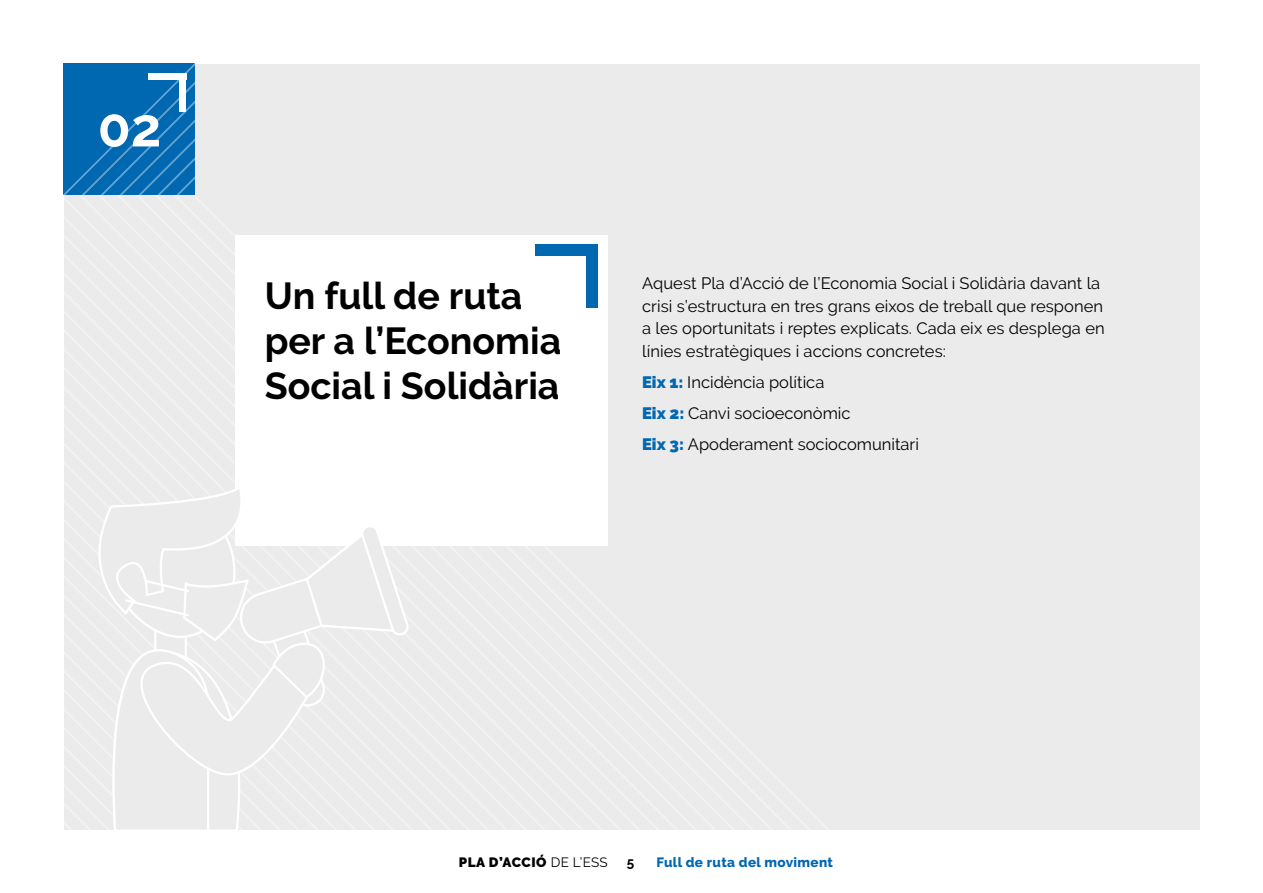
<style>
.page{position:relative;width:1263px;height:893px;background:#fff}
.page>*{position:absolute;margin:0;border:0;box-sizing:border-box;transform-origin:0 0}
.ladillo{font:700 54px "Raleway";color:#fff}
.Paragraph_Style_1{font:700 37.5px/45px "Raleway";color:#000}
.present{font:16.5px/22.5px "Raleway";letter-spacing:.005em;color:#000}
.t1{font:800 13.5px "Raleway";letter-spacing:.025em;color:#0067b1}
.t2{font:900 13.5px "Raleway";letter-spacing:.04em;color:#000}
.t3{font:700 13.5px "Raleway";color:#000}
.s1{font-weight:900;color:#0067b1}
.s2{font-weight:400}
</style>
<div class="page">
<div style="left:64px;top:64px;width:1135px;height:765px;background:#ebebeb"></div>
<svg style="left:64px;top:64px;width:131px;height:131px;background:#086bb3"></svg>
<div style="left:148px;top:73px;width:38px;height:7px;background:#fff"></div>
<div style="left:179px;top:73px;width:7px;height:39px;background:#fff"></div>
<div style="left:235px;top:235px;width:373px;height:310px;background:#fff"></div>
<div style="left:535px;top:244px;width:63px;height:12px;background:#0067b1"></div>
<div style="left:586px;top:244px;width:12px;height:64px;background:#0067b1"></div>
<svg style="left:78px;top:489px;width:333px;height:341px"></svg>
<p class="ladillo" style="left:98px;top:97px;width:65px">02</p>
<p class="Paragraph_Style_1" style="left:265px;top:273px;width:298px">Un full de ruta per a l’Economia<br>Social i Solidària</p>
<p class="present" style="left:642px;top:272px;width:464px">Aquest Pla d’Acció de l’Economia Social i Solidària davant la crisi s’estructura en tres grans eixos de treball que responen a les oportunitats i reptes explicats. Cada eix es desplega en línies estratègiques i accions concretes:</p>
<p class="present" style="left:642px;top:371px;width:184px"><span class="s1">Eix 1:</span> Incidència política</p>
<p class="present" style="left:642px;top:402px;width:210px"><span class="s1">Eix 2:</span> Canvi socioeconòmic</p>
<p class="present" style="left:642px;top:433px;width:278px"><span class="s1">Eix 3:</span> Apoderament sociocomunitari</p>
<p class="t2" style="left:459px;top:855px;width:150px">PLA D’ACCIÓ <span class="s2">DE L’ESS</span></p>
<p class="t3" style="left:627px;top:855px;width:9px">5</p>
<p class="t1" style="left:656px;top:855px;width:178px">Full de ruta del moviment</p>
</div>
